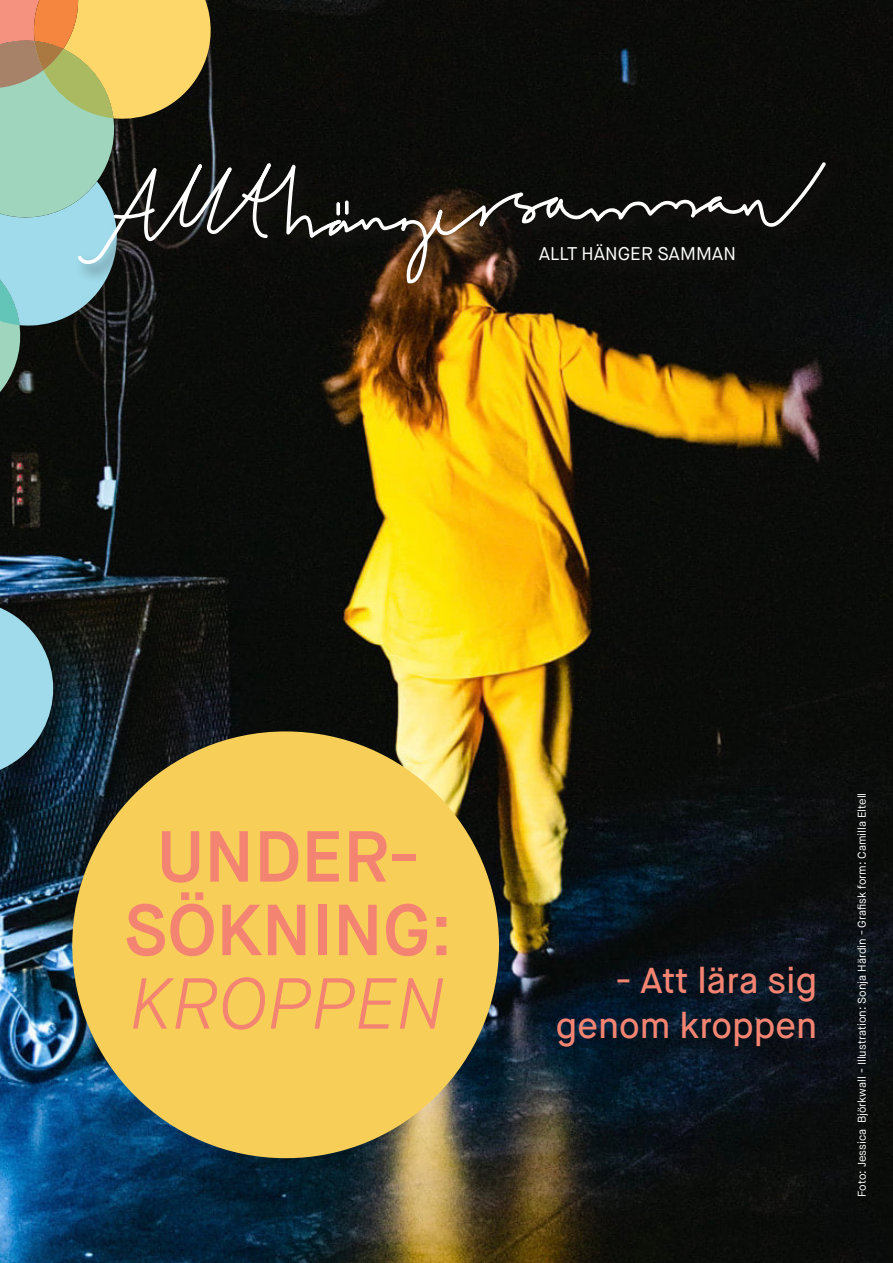
<style>
.page{position:relative;width:893px;height:1263px;background:#fff}
.page>*{position:absolute;margin:0;border:0;box-sizing:border-box;transform-origin:0 0}
.t1{font:600 72px "Maison Neue";color:#f48472}
.t2{font:italic 300 72px "Maison Neue";color:#f48472}
.t3{font:500 36px "Maison Neue";color:#f48472}
.t4{font:18.3px "Maison Neue";color:#fff}
.t5{font:11.25px "Maison Neue";color:#fff}
</style>
<div class="page">
<img style="left:0;top:0;width:893px;height:1263px">
<div style="left:72px;top:731px;width:427px;height:427px;background:#f7ce57;border-radius:50%"></div>
<svg style="left:0;top:598px;width:58px;height:185px;background:#628a95"></svg>
<div style="left:74px;top:159px;width:770px;height:143px;background:#0b0c0a"></div>
<svg style="left:0;top:0;width:827px;height:436px"></svg>
<svg style="left:336px;top:202px;width:4px;height:14px"></svg>
<svg style="left:345px;top:200px;width:4px;height:15px"></svg>
<p class="t4" style="left:539px;top:242px;width:199px">ALLT HÄNGER SAMMAN</p>
<p class="t1" style="left:157px;top:811px;width:264px">UNDER-</p>
<p class="t1" style="left:124px;top:884px;width:330px">SÖKNING:</p>
<p class="t2" style="left:131px;top:958px;width:316px">KROPPEN</p>
<p class="t3" style="left:616px;top:958px;width:203px">- Att lära sig</p>
<p class="t3" style="left:556px;top:1003px;width:263px">genom kroppen</p>
<p class="t5" style="left:855px;top:1197px;width:405px;rotate:-90deg">Foto: Jessica Björkwall - Illustration: Sonja Härdin - Grafisk form: Camilla Eltell</p>
</div>
